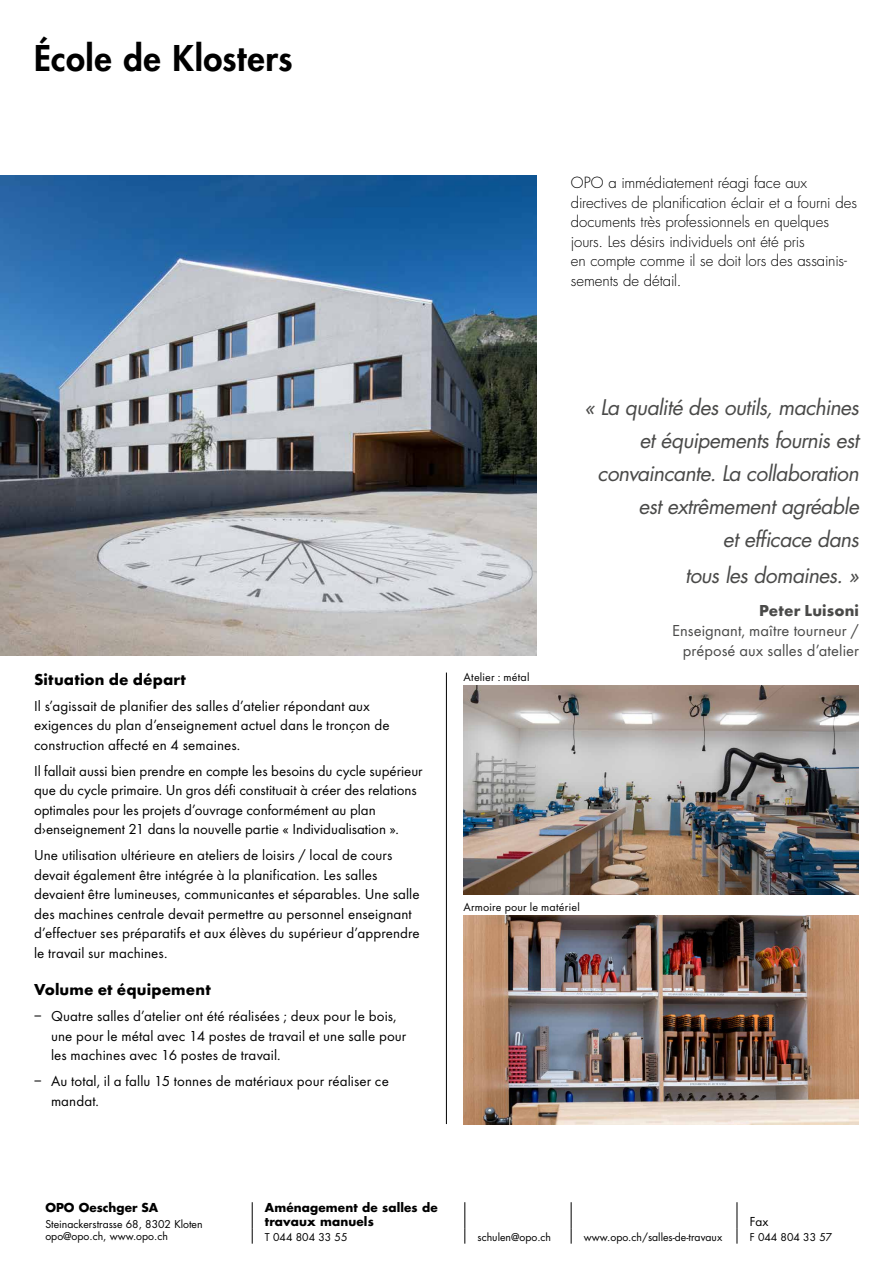
<style>
.page{position:relative;width:893px;height:1263px;background:#fff}
.page>*{position:absolute;margin:0;border:0;box-sizing:border-box;transform-origin:0 0}
.t1{font:800 34.5px "Futura Std";letter-spacing:.015em;color:#000}
.t2{font:italic 21px/33px "Futura Std";letter-spacing:-.03em;color:#4a4a49;text-align:right}
.t3{font:16.5px/19.8px "Futura EFTUOP";color:#4a4a49;text-align:right}
.t4{font:700 16.5px "Futura EFTUOP";letter-spacing:.01em;color:#000}
.t5{font:700 16.5px "Futura EFTUOP";letter-spacing:.005em;color:#4a4a49}
.t6{font:15px/19.5px "Futura EFTUOP";letter-spacing:.005em;color:#000}
.t7{font:300 15px/19.5px "Futura Std";letter-spacing:-.005em;color:#000}
.t8{font:700 12px/13.5px "Futura Std";letter-spacing:.01em;color:#000}
.t9{font:12px "Futura EFTUOP";letter-spacing:.015em;color:#000}
.t10{font:12px "Futura Std";color:#000}
.t11{font:10.5px/12px "Futura Std";color:#000}
</style>
<div class="page">
<img style="left:464px;top:915px;width:395px;height:209px">
<img style="left:0;top:176px;width:537px;height:480px">
<img style="left:463px;top:685px;width:396px;height:209px">
<hr style="left:446px;top:672px;width:1px;height:452px;background:#000">
<svg style="left:252px;top:1202px;width:1px;height:41px"></svg>
<svg style="left:464px;top:1202px;width:1px;height:41px"></svg>
<svg style="left:571px;top:1202px;width:1px;height:41px"></svg>
<svg style="left:737px;top:1202px;width:1px;height:41px"></svg>
<h1 class="t1" style="left:34px;top:36px;width:260px">École de Klosters</h1>
<p class="t7" style="left:571px;top:173px;width:288px">OPO a immédiatement réagi face aux directives de planification éclair et a fourni des documents très professionnels en quelques jours. Les désirs individuels ont été pris<br>en compte comme il se doit lors des assainis&shy;sements de détail.</p>
<p class="t4" style="left:34px;top:669px;width:154px">Situation de départ</p>
<p class="t6" style="left:34px;top:696px;width:357px">Il s’agissait de planifier des salles d’atelier répondant aux exigences du plan d’enseignement actuel dans le tronçon de construction affecté en 4 semaines.</p>
<p class="t6" style="left:34px;top:761px;width:390px">Il fallait aussi bien prendre en compte les besoins du cycle supérieur que du cycle primaire. Un gros défi constituait à créer des relations optimales pour les projets d’ouvrage conformément au plan d›enseignement 21 dans la nouvelle partie « Individualisation ».</p>
<p class="t6" style="left:34px;top:845px;width:387px">Une utilisation ultérieure en ateliers de loisirs / local de cours devait également être intégrée à la planification. Les salles devaient être lumineuses, communicantes et séparables. Une salle des machines centrale devait permettre au personnel enseignant d’effectuer ses préparatifs et aux élèves du supérieur d’apprendre le travail sur machines.</p>
<p class="t4" style="left:34px;top:979px;width:178px">Volume et équipement</p>
<p class="t6" style="left:51px;top:1006px;width:357px;text-indent:-17px">– Quatre salles d’atelier ont été réalisées ; deux pour le bois, une pour le métal avec 14 postes de travail et une salle pour les machines avec 16 postes de travail.</p>
<p class="t6" style="left:51px;top:1071px;width:339px;text-indent:-17px">– Au total, il a fallu 15 tonnes de matériaux pour réaliser ce mandat.</p>
<p class="t9" style="left:463px;top:669px;width:68px">Atelier : métal</p>
<h2 class="t2" style="left:584px;top:391px;width:276px">« La qualité des outils, machines et équipements fournis est convaincante. La collaboration est extrêmement agréable<br>et efficace dans</h2>
<h2 class="t2" style="left:685px;top:559px;width:175px">tous les domaines. »</h2>
<p class="t5" style="left:759px;top:600px;width:101px">Peter Luisoni</p>
<p class="t3" style="left:672px;top:620px;width:188px">Enseignant, maître tourneur / préposé aux salles d’atelier</p>
<p class="t9" style="left:463px;top:899px;width:118px">Armoire pour le matériel</p>
<p class="t8" style="left:45px;top:1201px;width:114px">OPO Oeschger SA</p>
<p class="t11" style="left:45px;top:1218px;width:159px">Steinackerstrasse 68, 8302 Kloten opo@opo.ch, www.opo.ch</p>
<p class="t8" style="left:265px;top:1201px;width:174px">Aménagement de salles de travaux manuels</p>
<p class="t10" style="left:750px;top:1213px;width:20px">Fax</p>
<p class="t11" style="left:265px;top:1231px;width:84px">T 044 804 33 55</p>
<p class="t11" style="left:478px;top:1231px;width:75px">schulen@opo.ch</p>
<p class="t11" style="left:584px;top:1231px;width:140px">www.opo.ch/salles-de-travaux</p>
<p class="t11" style="left:750px;top:1231px;width:84px">F 044 804 33 57</p>
</div>
